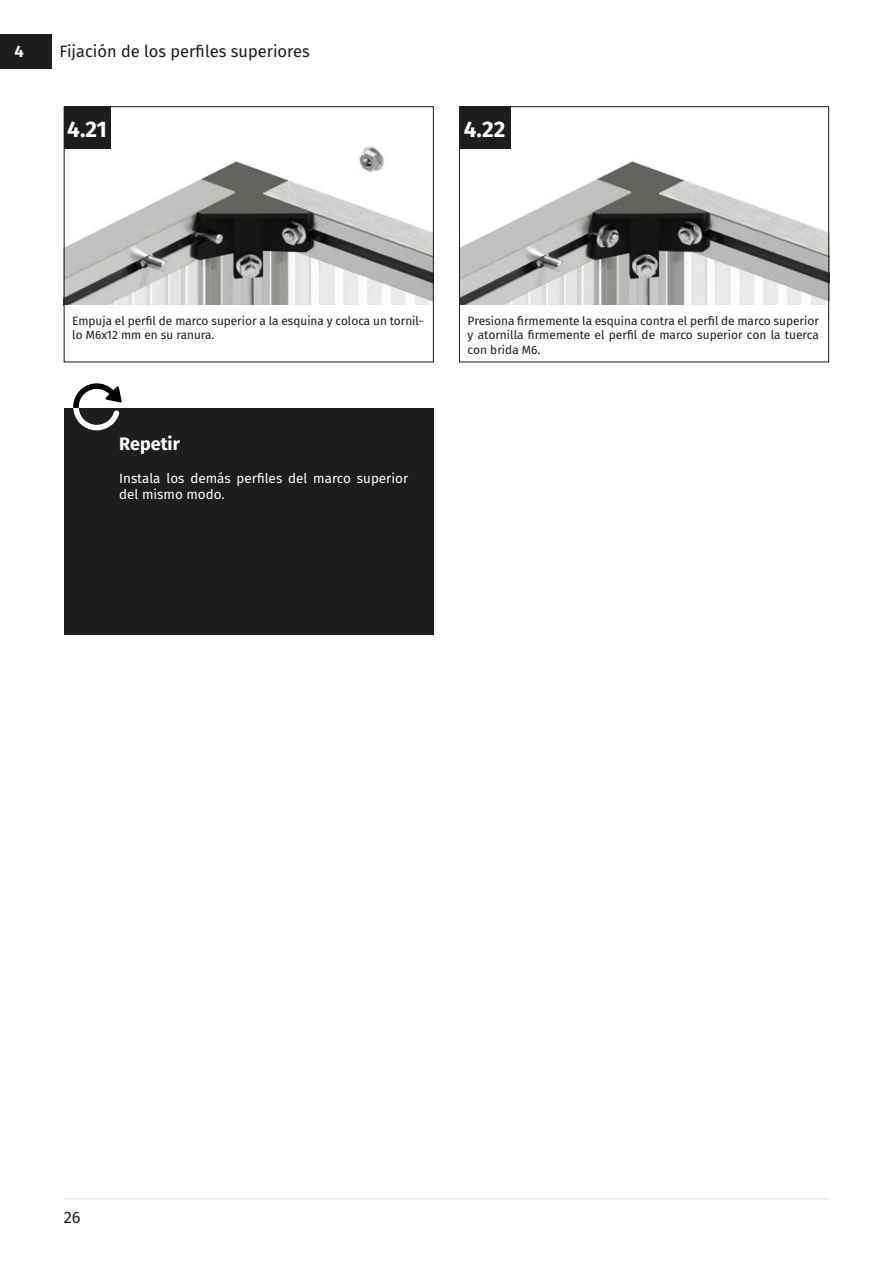
<style>
.page{position:relative;width:893px;height:1263px;background:#fff}
.page>*{position:absolute;margin:0;border:0;box-sizing:border-box;transform-origin:0 0}
.t1{font:700 22.5px "Fira Sans";color:#fff}
.t2{font:700 18px "Fira Sans";color:#fff}
.t3{font:16.5px "Fira Sans";color:#1d1d1b}
.t4{font:700 16.5px "Fira Sans";color:#fff}
.t5{font:13.5px/16.2px "Fira Sans";color:#fff}
.t6{font:12px/14.4px "Fira Sans";color:#1d1d1b;text-align:justify}
</style>
<div class="page">
<hr style="left:64px;top:1198px;width:765px;height:1px;background:#e4e3e3">
<img style="left:461px;top:108px;width:366px;height:197px">
<img style="left:66px;top:146px;width:366px;height:159px">
<div style="left:0;top:34px;width:51px;height:34px;background:#1d1d1b"></div>
<div style="left:64px;top:408px;width:370px;height:226px;background:#1d1d1b"></div>
<svg style="left:73px;top:383px;width:49px;height:47px"></svg>
<div style="left:459px;top:106px;width:370px;height:256px;border:1px solid #1d1d1b"></div>
<div style="left:459px;top:106px;width:51px;height:43px;background:#1d1d1b"></div>
<div style="left:64px;top:106px;width:370px;height:256px;border:1px solid #1d1d1b"></div>
<div style="left:64px;top:106px;width:47px;height:43px;background:#1d1d1b"></div>
<h3 class="t4" style="left:14px;top:37px;width:11px">4</h3>
<h3 class="t3" style="left:60px;top:38px;width:252px">Fijación de los perfiles superiores</h3>
<h1 class="t1" style="left:67px;top:110px;width:41px">4.21</h1>
<h1 class="t1" style="left:464px;top:110px;width:43px">4.22</h1>
<p class="t6" style="left:72px;top:313px;width:353px">Empuja el perfil de marco superior a la esquina y coloca un tornil&shy;lo M6x12 mm en su ranura.</p>
<h2 class="t2" style="left:119px;top:429px;width:62px">Repetir</h2>
<p class="t5" style="left:119px;top:470px;width:291px">Instala los demás perfiles del marco superior del mismo modo.</p>
<p class="t6" style="left:468px;top:313px;width:353px">Presiona firmemente la esquina contra el perfil de marco superior y atornilla firmemente el perfil de marco superior con la tuerca con brida M6.</p>
<h3 class="t3" style="left:64px;top:1205px;width:18px">26</h3>
</div>
